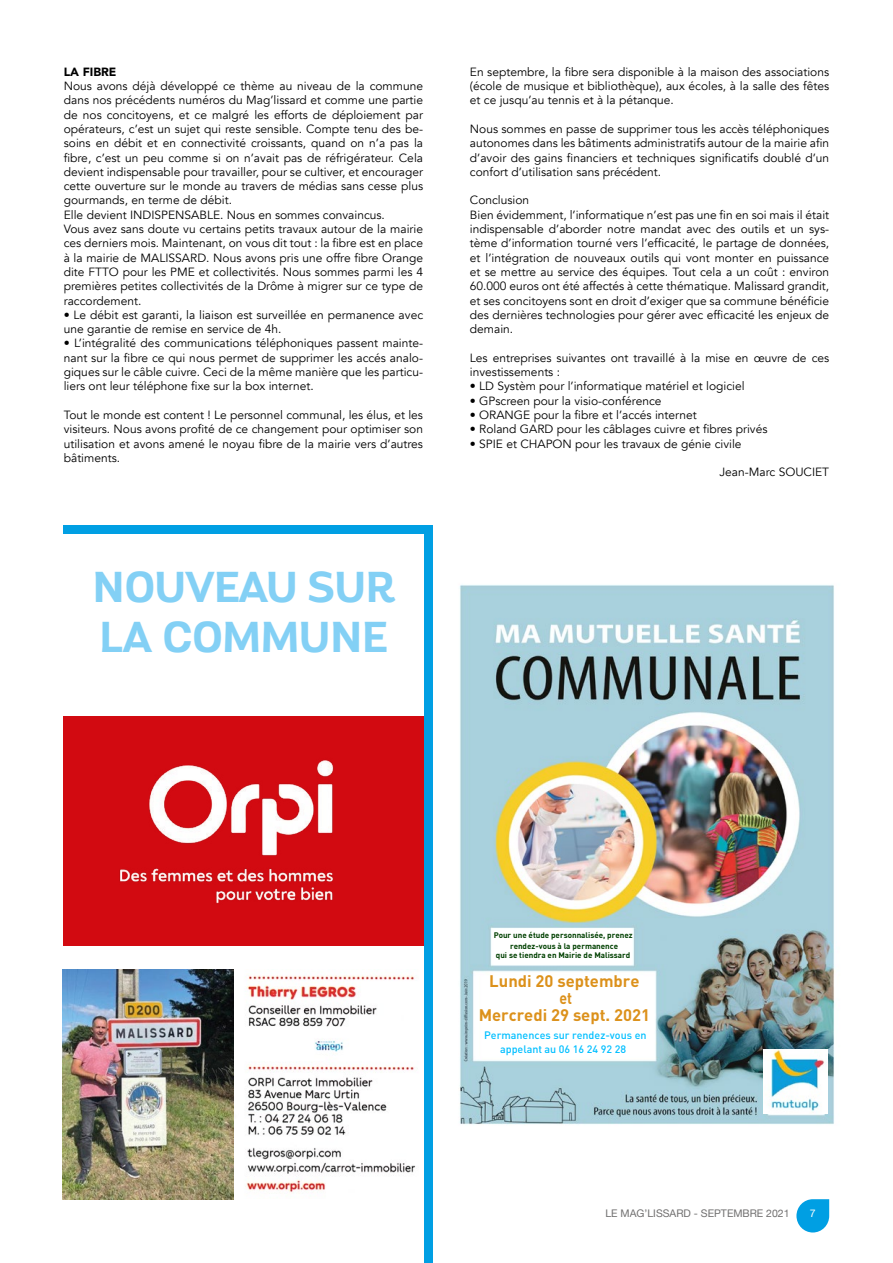
<style>
.page{position:relative;width:893px;height:1263px;background:#fff}
.page>*{position:absolute;margin:0;border:0;box-sizing:border-box;transform-origin:0 0}
.t1{font:700 42px/50.4px "Altair";color:#83d0f5}
.t2{font:700 16.5px/34.3px "DIN Pro";color:#dc911b;text-align:center}
.t3{font:700 16.5px "DIN Pro";color:#dc911b;scale:.85 1}
.t4{font:11.85px/14.2px "Avenir";color:#000}
.t5{font:900 11.85px "Avenir";color:#000}
.t6{font:500 10.65px/13.5px "DIN Pro";color:#00bfff;text-align:center}
.t7{font:10.5px "Helvetica Neue";color:#706f6f}
.t8{font:10.5px "Helvetica Neue";color:#fff}
.t9{font:700 7.95px/10.5px "DIN Pro";color:#004000;text-align:center}
</style>
<div class="page">
<svg style="left:796px;top:1199px;width:33px;height:33px"></svg>
<div style="left:63px;top:716px;width:361px;height:230px;background:#d20a11"></div>
<img style="left:119px;top:760px;width:215px;height:144px">
<img style="left:63px;top:970px;width:353px;height:229px">
<div style="left:64px;top:525px;width:369px;height:9px;background:#009fe3"></div>
<div style="left:424px;top:525px;width:9px;height:738px;background:#009fe3"></div>
<img style="left:460px;top:584px;width:375px;height:541px">
<img style="left:763px;top:1050px;width:64px;height:64px">
<p class="t5" style="left:64px;top:61px;width:54px">LA FIBRE</p>
<p class="t4" style="left:64px;top:79px;width:361px">Nous avons déjà développé ce thème au niveau de la commune dans nos précédents numéros du Mag’lissard et comme une partie de nos concitoyens, et ce malgré les efforts de déploiement par opérateurs, c’est un sujet qui reste sensible. Compte tenu des be&shy;soins en débit et en connectivité croissants, quand on n’a pas la fibre, c’est un peu comme si on n’avait pas de réfrigérateur. Cela devient indispensable pour travailler, pour se cultiver, et encourager cette ouverture sur le monde au travers de médias sans cesse plus gourmands, en terme de débit.<br>Elle devient INDISPENSABLE. Nous en sommes convaincus.<br>Vous avez sans doute vu certains petits travaux autour de la mairie ces derniers mois. Maintenant, on vous dit tout : la fibre est en place à la mairie de MALISSARD. Nous avons pris une offre fibre Orange dite FTTO pour les PME et collectivités. Nous sommes parmi les 4 premières petites collectivités de la Drôme à migrer sur ce type de raccordement.</p>
<p class="t4" style="left:64px;top:308px;width:361px">• Le débit est garanti, la liaison est surveillée en permanence avec une garantie de remise en service de 4h.</p>
<p class="t4" style="left:64px;top:336px;width:361px;text-align:justify">• L’intégralité des communications téléphoniques passent mainte&shy;nant sur la fibre ce qui nous permet de supprimer les accés analo&shy;giques sur le câble cuivre. Ceci de la même manière que les particu&shy;liers ont leur téléphone fixe sur la box internet.</p>
<p class="t4" style="left:64px;top:408px;width:361px;text-align:justify">Tout le monde est content ! Le personnel communal, les élus, et les visiteurs. Nous avons profité de ce changement pour optimiser son utilisation et avons amené le noyau fibre de la mairie vers d’autres bâtiments.</p>
<h1 class="t1" style="left:92px;top:563px;width:304px">NOUVEAU SUR<br>LA COMMUNE</h1>
<p class="t4" style="left:470px;top:65px;width:361px;text-align:justify">En septembre, la fibre sera disponible à la maison des associations (école de musique et bibliothèque), aux écoles, à la salle des fêtes et ce jusqu’au tennis et à la pétanque.</p>
<p class="t4" style="left:470px;top:122px;width:361px;text-align:justify">Nous sommes en passe de supprimer tous les accès téléphoniques autonomes dans les bâtiments administratifs autour de la mairie afin d’avoir des gains financiers et techniques significatifs doublé d’un confort d’utilisation sans précédent.</p>
<p class="t4" style="left:470px;top:193px;width:361px">Conclusion<br>Bien évidemment, l’informatique n’est pas une fin en soi mais il était indispensable d’aborder notre mandat avec des outils et un sys&shy;tème d’information tourné vers l’efficacité, le partage de données, et l’intégration de nouveaux outils qui vont monter en puissance et se mettre au service des équipes. Tout cela a un coût : environ 60.000 euros ont été affectés à cette thématique. Malissard grandit, et ses concitoyens sont en droit d’exiger que sa commune bénéficie des dernières technologies pour gérer avec efficacité les enjeux de demain.</p>
<p class="t4" style="left:470px;top:351px;width:361px">Les entreprises suivantes ont travaillé à la mise en œuvre de ces investissements :</p>
<p class="t4" style="left:470px;top:379px;width:276px">• LD Systèm pour l’informatique matériel et logiciel</p>
<p class="t4" style="left:470px;top:394px;width:193px">• GPscreen pour la visio-conférence</p>
<p class="t4" style="left:470px;top:408px;width:228px">• ORANGE pour la fibre et l’accés internet</p>
<p class="t4" style="left:470px;top:422px;width:299px">• Roland GARD pour les câblages cuivre et fibres privés</p>
<p class="t4" style="left:470px;top:437px;width:273px">• SPIE et CHAPON pour les travaux de génie civile</p>
<p class="t4" style="left:719px;top:465px;width:111px">Jean-Marc SOUCIET</p>
<p class="t9" style="left:494px;top:929px;width:140px">Pour une étude personnalisée, prenez rendez-vous à la permanence</p>
<p class="t9" style="left:496px;top:949px;width:136px">qui se tiendra en Mairie de Malissard</p>
<h2 class="t2" style="left:479px;top:962px;width:173px">Lundi 20 septembre<br>Mercredi 29 sept. 2021</h2>
<h2 class="t3" style="left:559px;top:984px;width:16px">et</h2>
<p class="t6" style="left:484px;top:1027px;width:164px">Permanences sur rendez-vous en appelant au 06 16 24 92 28</p>
<p class="t7" style="left:605px;top:1205px;width:186px">LE MAG’LISSARD - SEPTEMBRE 2021</p>
<p class="t8" style="left:810px;top:1206px;width:7px">7</p>
</div>
